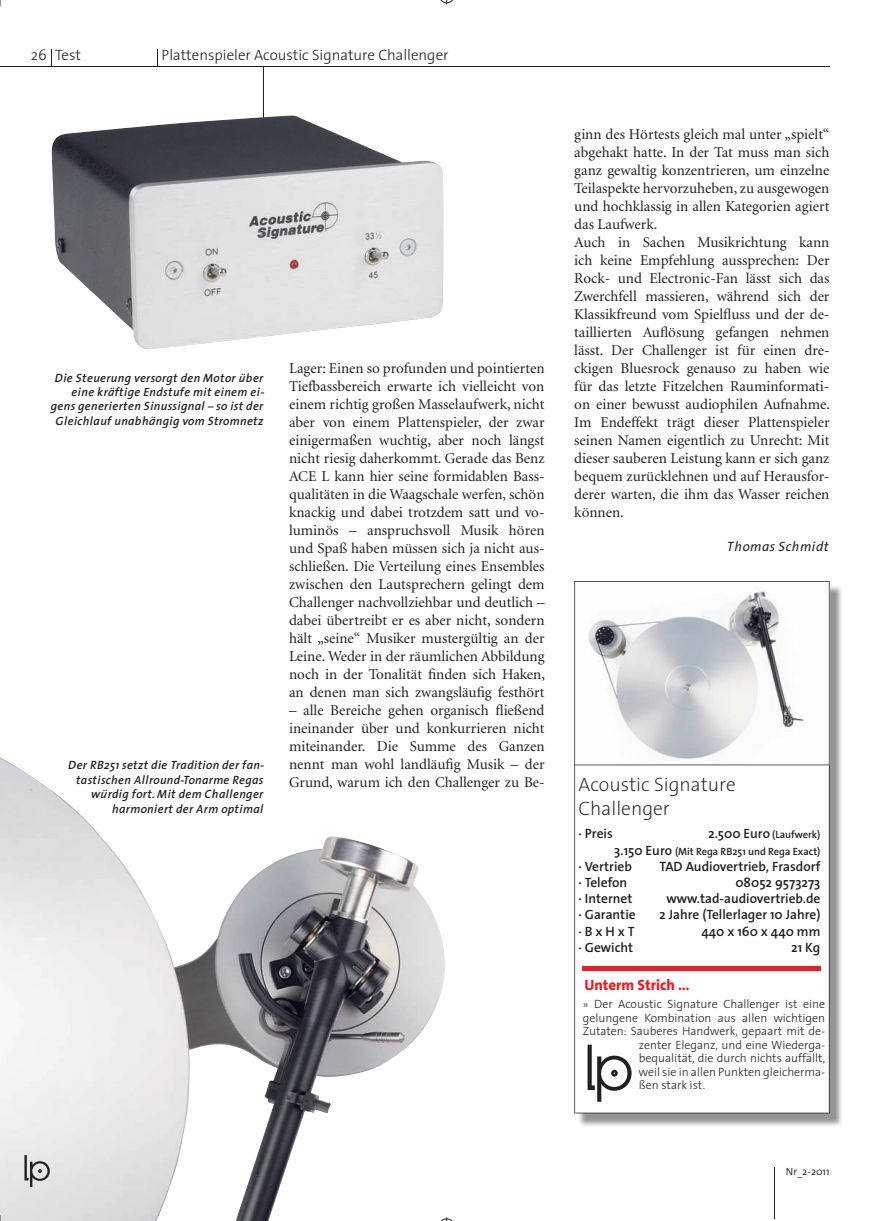
<style>
.page{position:relative;width:893px;height:1221px;background:#fff}
.page>*{position:absolute;margin:0;border:0;box-sizing:border-box;transform-origin:0 0}
.t1{font:200 19.5px/23.4px "Thesis Sans";color:#231f20}
.t2{font:15px/18px "Minion";color:#231f20;text-align:justify}
.t3{font:300 15px "Thesis Sans";color:#231f20}
.t4{font:800 15px "Thesis Sans";color:#ee1d23}
.t5{font:600 13.5px "Thesis Sans";color:#231f20}
.t6{font:italic 13.5px "Thesis Sans";color:#231f20}
.t7{font:italic 600 12px/14.4px "Thesis Sans";color:#231f20;text-align:right}
.t8{font:300 12px "Thesis Sans";color:#231f20}
.t9{font:600 10.5px/16.2px "Thesis Sans";color:#231f20;text-align:right}
.t10{font:300 10.5px "Thesis Sans";color:#231f20}
.s1{font-size:13.5px}
</style>
<div class="page">
<hr style="left:263px;top:67px;width:1px;height:238px;background:#231f20">
<img style="left:0;top:757px;width:445px;height:464px">
<hr style="left:0;top:66px;width:829px;height:1px;background:#231f20">
<svg style="left:51px;top:50px;width:1px;height:16px"></svg>
<svg style="left:157px;top:50px;width:1px;height:16px"></svg>
<svg style="left:24px;top:1155px;width:26px;height:32px"></svg>
<hr style="left:774px;top:1168px;width:1px;height:51px;background:#231f20">
<img style="left:578px;top:585px;width:264px;height:541px">
<svg style="left:574px;top:765px;width:255px;height:348px"></svg>
<svg style="left:574px;top:581px;width:255px;height:184px"></svg>
<div style="left:583px;top:966px;width:238px;height:5px;background:#ee1d23"></div>
<svg style="left:587px;top:1045px;width:44px;height:57px"></svg>
<img style="left:52px;top:115px;width:391px;height:234px">
<svg style="left:440px;top:0;width:13px;height:4px"></svg>
<svg style="left:438px;top:1217px;width:15px;height:4px"></svg>
<p class="t3" style="left:31px;top:48px;width:52px">26 Test</p>
<p class="t3" style="left:162px;top:48px;width:288px">Plattenspieler Acoustic Signature Challenger</p>
<p class="t7" style="left:51px;top:371px;width:215px">Die Steuerung versorgt den Motor über eine kräftige Endstufe mit einem ei&shy;gens generierten Sinussignal – so ist der Gleichlauf unabhängig vom Stromnetz</p>
<p class="t7" style="left:68px;top:759px;width:197px">Der RB251 setzt die Tradition der fan&shy;tastischen Allround-Tonarme Regas würdig fort. Mit dem Challenger harmoniert der Arm optimal</p>
<p class="t2" style="left:289px;top:360px;width:257px">Lager: Einen so profunden und pointierten Tiefbassbereich erwarte ich vielleicht von einem richtig großen Masselaufwerk, nicht aber von einem Plattenspieler, der zwar einigermaßen wuchtig, aber noch längst nicht riesig daherkommt. Gerade das Benz ACE L kann hier seine formidablen Bass&shy;qualitäten in die Waagschale werfen, schön knackig und dabei trotzdem satt und vo&shy;luminös – anspruchsvoll Musik hören und Spaß haben müssen sich ja nicht aus&shy;schließen. Die Verteilung eines Ensembles zwischen den Lautsprechern gelingt dem Challenger nachvollziehbar und deutlich – dabei übertreibt er es aber nicht, sondern hält „seine“ Musiker mustergültig an der Leine. Weder in der räumlichen Abbildung noch in der Tonalität finden sich Haken, an denen man sich zwangsläufig festhört</p>
<p class="t2" style="left:289px;top:702px;width:257px">– alle Bereiche gehen organisch fließend ineinander über und konkurrieren nicht miteinander. Die Summe des Ganzen nennt man wohl landläufig Musik – der Grund, warum ich den Challenger zu Be-</p>
<p class="t2" style="left:574px;top:126px;width:257px;text-align:left">ginn des Hörtests gleich mal unter „spielt“ abgehakt hatte. In der Tat muss man sich ganz gewaltig konzentrieren, um einzelne Teilaspekte hervorzuheben, zu ausgewogen und hochklassig in allen Kategorien agiert das Laufwerk.<br>Auch in Sachen Musikrichtung kann ich keine Empfehlung aussprechen: Der Rock- und Electronic-Fan lässt sich das Zwerchfell massieren, während sich der Klassikfreund vom Spielfluss und der de&shy;taillierten Auflösung gefangen nehmen lässt. Der Challenger ist für einen dre&shy;ckigen Bluesrock genauso zu haben wie für das letzte Fitzelchen Rauminformati&shy;on einer bewusst audiophilen Aufnahme.<br>Im Endeffekt trägt dieser Plattenspieler seinen Namen eigentlich zu Unrecht: Mit dieser sauberen Leistung kann er sich ganz bequem zurücklehnen und auf Herausfor&shy;derer warten, die ihm das Wasser reichen können.</p>
<p class="t6" style="left:727px;top:538px;width:104px">Thomas Schmidt</p>
<h1 class="t1" style="left:578px;top:773px;width:159px">Acoustic Signature<br>Challenger</h1>
<p class="t5" style="left:578px;top:828px;width:36px">· Preis</p>
<p class="t9" style="left:614px;top:828px;width:208px"><span class="s1">2.500 Euro</span> (Laufwerk)<br><span class="s1">3.150 Euro</span> (Mit Rega RB251 und Rega Exact)</p>
<p class="t5" style="left:578px;top:861px;width:55px">· Vertrieb</p>
<p class="t5" style="left:659px;top:861px;width:162px">TAD Audiovertrieb, Frasdorf</p>
<p class="t5" style="left:578px;top:877px;width:50px">· Telefon</p>
<p class="t5" style="left:735px;top:877px;width:87px">08052 9573273</p>
<p class="t5" style="left:578px;top:893px;width:55px">· Internet</p>
<p class="t5" style="left:666px;top:893px;width:155px">www.tad-audiovertrieb.de</p>
<p class="t5" style="left:578px;top:909px;width:59px">· Garantie</p>
<p class="t5" style="left:659px;top:909px;width:163px">2 Jahre (Tellerlager 10 Jahre)</p>
<p class="t5" style="left:578px;top:925px;width:58px">· B x H x T</p>
<p class="t5" style="left:701px;top:925px;width:121px">440 x 160 x 440 mm</p>
<p class="t5" style="left:578px;top:942px;width:56px">· Gewicht</p>
<p class="t5" style="left:791px;top:942px;width:31px">21 Kg</p>
<p class="t4" style="left:584px;top:977px;width:107px">Unterm Strich …</p>
<p class="t8" style="left:583px;top:999px;width:244px">» Der Acoustic Signature Challenger ist eine</p>
<p class="t8" style="left:583px;top:1012px;width:244px">gelungene Kombination aus allen wichtigen</p>
<p class="t8" style="left:583px;top:1026px;width:244px">Zutaten: Sauberes Handwerk, gepaart mit de-</p>
<p class="t8" style="left:639px;top:1039px;width:188px">zenter Eleganz, und eine Wiederga-</p>
<p class="t8" style="left:639px;top:1053px;width:188px">bequalität, die durch nichts auffällt,</p>
<p class="t8" style="left:639px;top:1066px;width:188px">weil sie in allen Punkten gleicherma-</p>
<p class="t8" style="left:639px;top:1080px;width:68px">ßen stark ist.</p>
<p class="t10" style="left:785px;top:1166px;width:45px">Nr_2-2011</p>
</div>
